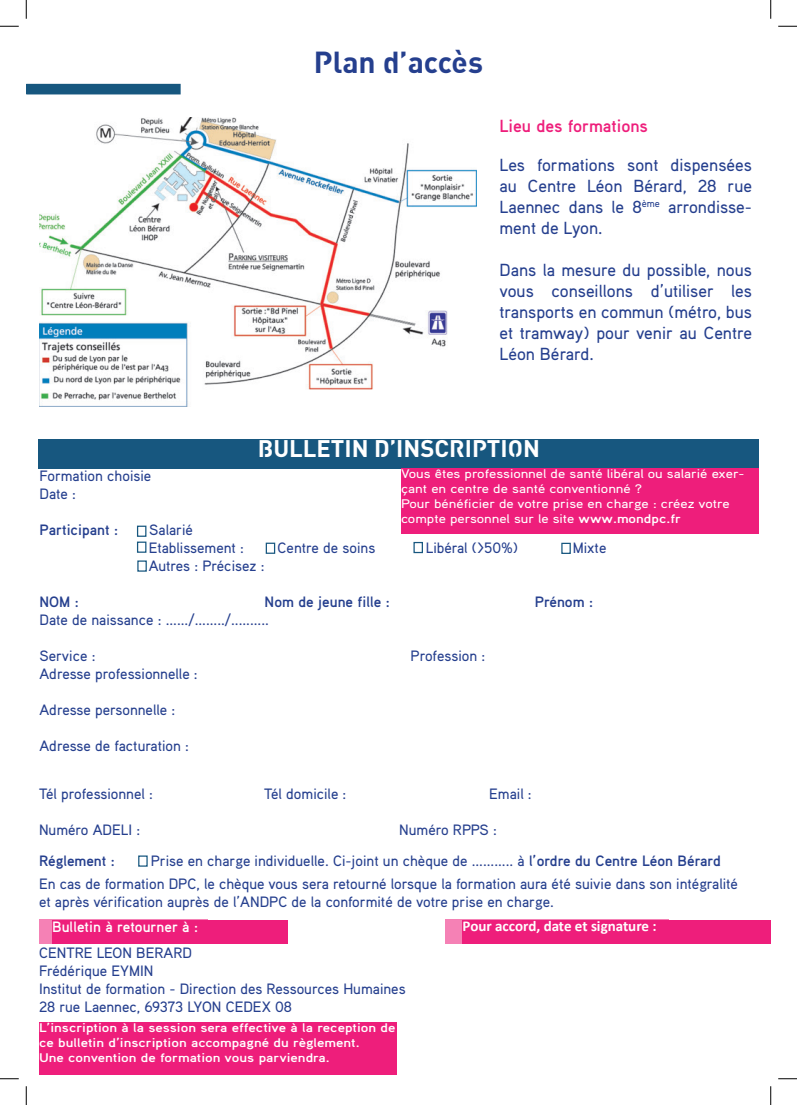
<style>
.page{position:relative;width:797px;height:1105px;background:#fff}
.page>*{position:absolute;margin:0;border:0;box-sizing:border-box;transform-origin:0 0}
.t1{font:700 30px "Streetvertising";color:#253f8e}
.t2{font:700 23.75px "Streetvertising";color:#fff}
.t3{font:500 17.5px/21px "Aaux Pro";color:#253f8e;text-align:justify}
.t4{font:700 17.5px "Aaux Pro";color:#ee1e7b}
.t5{font:500 15px/18px "Aaux Pro";color:#253f8e}
.t6{font:700 15px "Aaux Pro";color:#253f8e}
.t7{font:700 15px "Calibri";color:#fff}
.t8{font:700 15px "Aaux Pro";color:#fff}
.t9{font:500 12.5px/15px "Aaux Pro";color:#fff;scale:1.18 1}
.t10{font:700 12.5px/15px "Aaux Pro";color:#fff;scale:1.18 1}
.s1{font-weight:700}
</style>
<div class="page">
<div style="left:138px;top:855px;width:10px;height:12px;border:1px solid #17577f"></div>
<div style="left:39px;top:919px;width:169px;height:25px;background:#f581b5"></div>
<div style="left:52px;top:920px;width:235px;height:24px;background:#ee1e7b"></div>
<div style="left:39px;top:1022px;width:357px;height:53px;background:#ee1e7b"></div>
<div style="left:445px;top:919px;width:223px;height:25px;background:#f581b5"></div>
<div style="left:462px;top:920px;width:308px;height:24px;background:#ee1e7b"></div>
<img style="left:39px;top:118px;width:438px;height:288px">
<div style="left:27px;top:84px;width:153px;height:10px;background:#17577f"></div>
<div style="left:38px;top:439px;width:721px;height:30px;background:#17577f"></div>
<div style="left:401px;top:468px;width:357px;height:65px;background:#ee1e7b"></div>
<div style="left:137px;top:526px;width:9px;height:11px;border:1px solid #17577f"></div>
<div style="left:137px;top:542px;width:9px;height:11px;border:1px solid #17577f"></div>
<div style="left:137px;top:560px;width:10px;height:12px;border:1px solid #17577f"></div>
<div style="left:266px;top:543px;width:9px;height:11px;border:1px solid #17577f"></div>
<div style="left:413px;top:542px;width:10px;height:11px;border:1px solid #17577f"></div>
<div style="left:561px;top:543px;width:10px;height:11px;border:1px solid #17577f"></div>
<svg style="left:0;top:25px;width:19px;height:2px"></svg>
<svg style="left:778px;top:25px;width:19px;height:2px"></svg>
<svg style="left:0;top:1078px;width:19px;height:1px"></svg>
<svg style="left:778px;top:1078px;width:19px;height:1px"></svg>
<svg style="left:25px;top:0;width:2px;height:19px"></svg>
<svg style="left:25px;top:1086px;width:2px;height:19px"></svg>
<svg style="left:770px;top:0;width:1px;height:19px"></svg>
<svg style="left:770px;top:1086px;width:1px;height:19px"></svg>
<p class="t1" style="left:314px;top:42px;width:170px">Plan d’accès</p>
<p class="t4" style="left:499px;top:115px;width:150px">Lieu des formations</p>
<p class="t3" style="left:499px;top:154px;width:254px">Les formations sont dispensées au Centre Léon Bérard, 28 rue Laennec dans le 8<sup>ème</sup> arrondisse&shy;ment de Lyon.</p>
<p class="t3" style="left:499px;top:259px;width:254px">Dans la mesure du possible, nous vous conseillons d’utiliser les transports en commun (métro, bus et tramway) pour venir au Centre Léon Bérard.</p>
<p class="t2" style="left:258px;top:433px;width:284px">BULLETIN D’INSCRIPTION</p>
<p class="t9" style="left:401px;top:466px;width:292px">Vous êtes professionnel de santé libéral ou salarié exer&shy;çant en centre de santé conventionné ?</p>
<p class="t9" style="left:401px;top:496px;width:280px">Pour bénéficier de votre prise en charge : créez votre compte personnel sur le site <span class="s1">www.mondpc.fr</span></p>
<p class="t5" style="left:39px;top:466px;width:113px">Formation choisie</p>
<p class="t5" style="left:39px;top:484px;width:38px">Date :</p>
<p class="t6" style="left:39px;top:520px;width:80px">Participant :</p>
<p class="t5" style="left:149px;top:520px;width:45px">Salarié</p>
<p class="t5" style="left:149px;top:538px;width:97px">Etablissement :</p>
<p class="t5" style="left:277px;top:538px;width:99px">Centre de soins</p>
<p class="t5" style="left:426px;top:538px;width:94px">Libéral (&gt;50%)</p>
<p class="t5" style="left:572px;top:538px;width:35px">Mixte</p>
<p class="t5" style="left:149px;top:556px;width:117px">Autres : Précisez :</p>
<p class="t6" style="left:39px;top:592px;width:41px">NOM :</p>
<p class="t6" style="left:264px;top:592px;width:127px">Nom de jeune fille :</p>
<p class="t6" style="left:534px;top:592px;width:60px">Prénom :</p>
<p class="t5" style="left:39px;top:610px;width:231px">Date de naissance : ....../......../..........</p>
<p class="t5" style="left:39px;top:646px;width:57px">Service :</p>
<p class="t5" style="left:410px;top:646px;width:76px">Profession :</p>
<p class="t5" style="left:39px;top:664px;width:160px">Adresse professionnelle :</p>
<p class="t5" style="left:39px;top:700px;width:137px">Adresse personnelle :</p>
<p class="t5" style="left:39px;top:736px;width:151px">Adresse de facturation :</p>
<p class="t5" style="left:39px;top:784px;width:115px">Tél professionnel :</p>
<p class="t5" style="left:264px;top:784px;width:84px">Tél domicile :</p>
<p class="t5" style="left:489px;top:784px;width:44px">Email :</p>
<p class="t5" style="left:39px;top:820px;width:103px">Numéro ADELI :</p>
<p class="t5" style="left:399px;top:820px;width:99px">Numéro RPPS :</p>
<p class="t6" style="left:39px;top:851px;width:77px">Réglement :</p>
<p class="t5" style="left:151px;top:851px;width:571px">Prise en charge individuelle. Ci-joint un chèque de ........... à <span class="s1">l’ordre du Centre Léon Bérard</span></p>
<p class="t5" style="left:39px;top:874px;width:700px">En cas de formation DPC, le chèque vous sera retourné lorsque la formation aura été suivie dans son intégralité et après vérification auprès de l’ANDPC de la conformité de votre prise en charge.</p>
<p class="t5" style="left:39px;top:943px;width:368px">CENTRE LEON BERARD<br>Frédérique EYMIN<br>Institut de formation - Direction des Ressources Humaines<br>28 rue Laennec, 69373 LYON CEDEX 08</p>
<p class="t7" style="left:462px;top:917px;width:195px">Pour accord, date et signature :</p>
<p class="t8" style="left:52px;top:917px;width:147px">Bulletin à retourner à :</p>
<p class="t10" style="left:39px;top:1020px;width:303px">L’inscription à la session sera effective à la reception de ce bulletin d’inscription accompagné du règlement.</p>
<p class="t10" style="left:39px;top:1050px;width:248px">Une convention de formation vous parviendra.</p>
</div>
